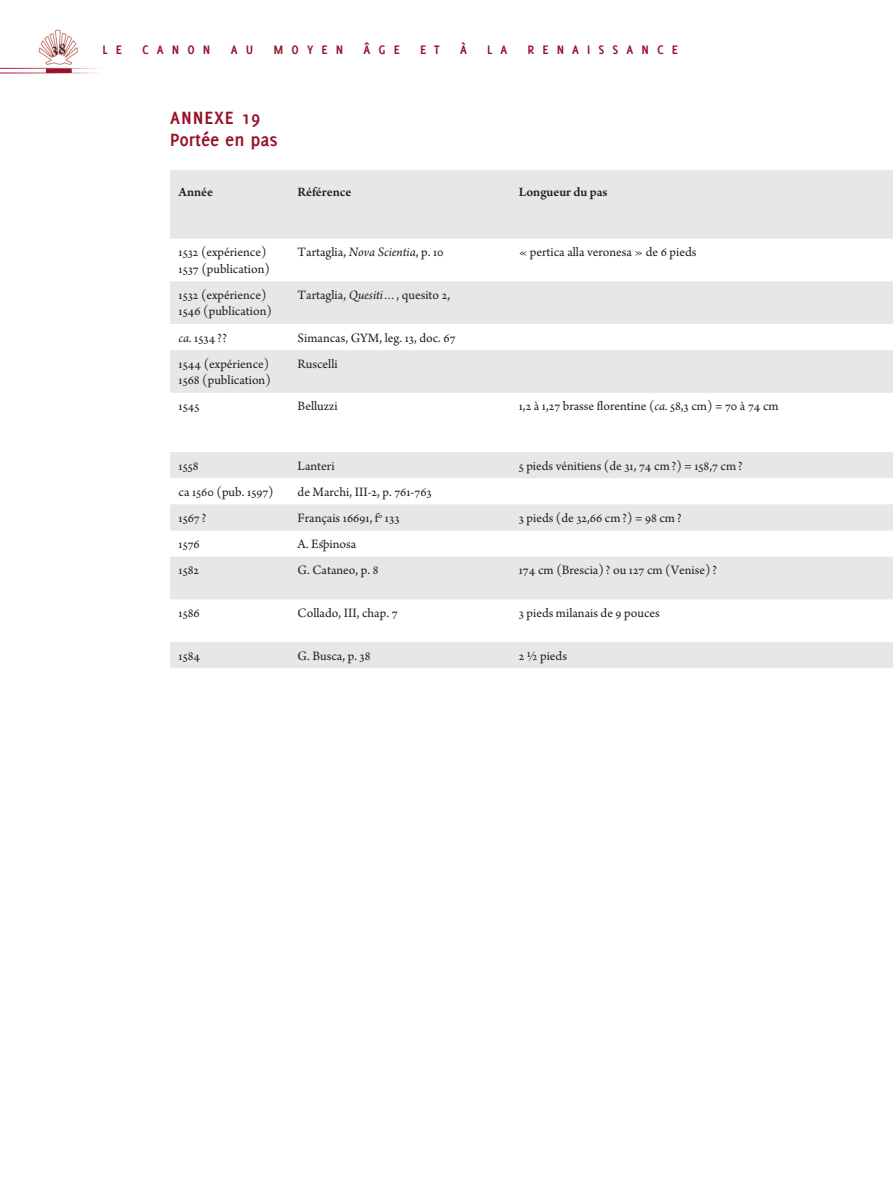
<style>
.page{position:relative;width:893px;height:1191px;background:#fff}
.page>*{position:absolute;margin:0;border:0;box-sizing:border-box;transform-origin:0 0}
.Titre_2Annexes_sous{font:700 19.5px "Delicious";color:#971129}
.Titre_1Annexes{font:700 19.5px "Delicious";letter-spacing:.05em;color:#971129}
.t1{font:18px "Arno Pro";color:#231f20}
.Tab_textes{font:13.5px "Arno Pro";color:#231f20}
.t2{font:700 13.5px "Delicious";letter-spacing:.6em;color:#971129}
.Tab_textes_entete{font:600 13.5px "Arno Pro";color:#231f20}
.s1{font-style:italic}
</style>
<div class="page">
<svg style="left:39px;top:30px;width:39px;height:35px"></svg>
<svg style="left:170px;top:170px;width:723px;height:498px;fill:#e6e7e9"></svg>
<div style="left:46px;top:68px;width:26px;height:5px;background:#971129"></div>
<hr style="left:0;top:73px;width:101px;height:1px;background:#971129">
<hr style="left:0;top:68px;width:101px;height:1px;background:#971129">
<h2 class="t1" style="left:52px;top:39px;width:16px">38</h2>
<p class="t2" style="left:102px;top:42px;width:21px">L E</p>
<p class="t2" style="left:142px;top:42px;width:70px">CANON</p>
<p class="t2" style="left:231px;top:42px;width:24px">A U</p>
<p class="t2" style="left:273px;top:42px;width:71px">MOYEN</p>
<p class="t2" style="left:364px;top:42px;width:38px">ÂGE</p>
<p class="t2" style="left:420px;top:42px;width:21px">E T</p>
<p class="t2" style="left:460px;top:42px;width:8px">À</p>
<p class="t2" style="left:487px;top:42px;width:22px">L A</p>
<p class="t2" style="left:528px;top:42px;width:152px">RENAISSANCE</p>
<p class="Titre_1Annexes" style="left:170px;top:106px;width:92px">ANNEXE 19</p>
<p class="Titre_2Annexes_sous" style="left:170px;top:128px;width:109px">Portée en pas</p>
<p class="Tab_textes_entete" style="left:179px;top:184px;width:36px">Année</p>
<p class="Tab_textes_entete" style="left:298px;top:184px;width:55px">Référence</p>
<p class="Tab_textes_entete" style="left:519px;top:184px;width:90px">Longueur du pas</p>
<p class="Tab_textes" style="left:179px;top:244px;width:89px">1532 (expérience)</p>
<p class="Tab_textes" style="left:179px;top:261px;width:93px">1537 (publication)</p>
<p class="Tab_textes" style="left:179px;top:287px;width:89px">1532 (expérience)</p>
<p class="Tab_textes" style="left:179px;top:304px;width:95px">1546 (publication)</p>
<p class="Tab_textes" style="left:298px;top:244px;width:148px">Tartaglia, <span class="s1">Nova Scientia</span>, p. 10</p>
<p class="Tab_textes" style="left:519px;top:244px;width:179px">« pertica alla veronesa » de 6 pieds</p>
<p class="Tab_textes" style="left:298px;top:287px;width:154px">Tartaglia, <span class="s1">Quesiti…</span>, quesito 2,</p>
<p class="Tab_textes" style="left:179px;top:330px;width:50px"><span class="s1">ca.</span> 1534 ??</p>
<p class="Tab_textes" style="left:298px;top:330px;width:159px">Simancas, GYM, leg. 13, doc. 67</p>
<p class="Tab_textes" style="left:179px;top:356px;width:92px">1544 (expérience)</p>
<p class="Tab_textes" style="left:179px;top:372px;width:94px">1568 (publication)</p>
<p class="Tab_textes" style="left:298px;top:356px;width:42px">Ruscelli</p>
<p class="Tab_textes" style="left:179px;top:399px;width:22px">1545</p>
<p class="Tab_textes" style="left:298px;top:399px;width:41px">Belluzzi</p>
<p class="Tab_textes" style="left:519px;top:399px;width:262px">1,2 à 1,27 brasse florentine (<span class="s1">ca.</span> 58,3 cm) = 70 à 74 cm</p>
<p class="Tab_textes" style="left:179px;top:458px;width:21px">1558</p>
<p class="Tab_textes" style="left:298px;top:458px;width:38px">Lanteri</p>
<p class="Tab_textes" style="left:519px;top:458px;width:225px">5 pieds vénitiens (de 31, 74 cm?) = 158,7 cm?</p>
<p class="Tab_textes" style="left:179px;top:484px;width:97px">ca 1560 (pub. 1597)</p>
<p class="Tab_textes" style="left:298px;top:484px;width:136px">de Marchi, III-2, p. 761-763</p>
<p class="Tab_textes" style="left:179px;top:510px;width:29px">1567 ?</p>
<p class="Tab_textes" style="left:298px;top:510px;width:103px">Français 16691, f<sup>o</sup> 133</p>
<p class="Tab_textes" style="left:519px;top:510px;width:164px">3 pieds (de 32,66 cm?) = 98 cm?</p>
<p class="Tab_textes" style="left:179px;top:536px;width:23px">1576</p>
<p class="Tab_textes" style="left:298px;top:536px;width:60px">A. Espinosa</p>
<p class="Tab_textes" style="left:179px;top:562px;width:22px">1582</p>
<p class="Tab_textes" style="left:298px;top:562px;width:82px">G. Cataneo, p. 8</p>
<p class="Tab_textes" style="left:519px;top:562px;width:200px">174 cm (Brescia) ? ou 127 cm (Venise) ?</p>
<p class="Tab_textes" style="left:179px;top:605px;width:23px">1586</p>
<p class="Tab_textes" style="left:298px;top:605px;width:101px">Collado, III, chap. 7</p>
<p class="Tab_textes" style="left:519px;top:605px;width:143px">3 pieds milanais de 9 pouces</p>
<p class="Tab_textes" style="left:179px;top:648px;width:23px">1584</p>
<p class="Tab_textes" style="left:298px;top:648px;width:74px">G. Busca, p. 38</p>
<p class="Tab_textes" style="left:519px;top:648px;width:50px">2 ½ pieds</p>
</div>
